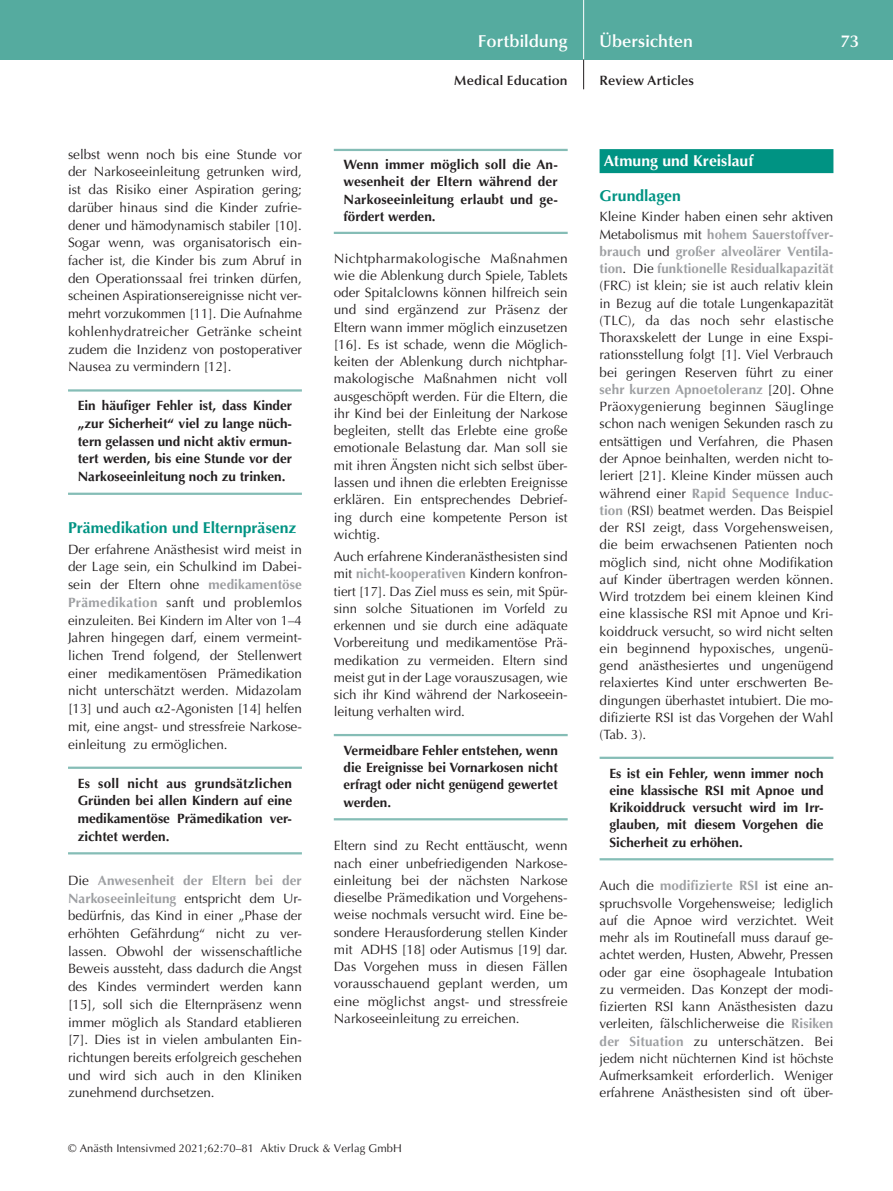
<style>
.page{position:relative;width:893px;height:1191px;background:#fff}
.page>*{position:absolute;margin:0;border:0;box-sizing:border-box;transform-origin:0 0}
.t1{font:600 17.25px "Optima";color:#fff}
.t2{font:700 15.75px "Optima";color:#009383}
.t3{font:700 15.75px "Optima";color:#fff}
.t4{font:13.5px/17.2px "Optima";color:#231f20}
.t5{font:700 13.5px/17.2px "Optima";color:#231f20;text-align:justify}
.t6{font:600 13.5px "Optima";letter-spacing:.01em;color:#231f20}
.t7{font:11.25px "Optima";letter-spacing:.005em;color:#231f20}
.s1{font-weight:700;color:#9d9fa2}
</style>
<div class="page">
<div style="left:0;top:0;width:893px;height:60px;background:#55ab9f"></div>
<hr style="left:583px;top:0;width:1px;height:60px;background:#fff">
<svg style="left:583px;top:60px;width:1px;height:29px"></svg>
<hr style="left:68px;top:389px;width:234px;height:2px;background:#85bdb6">
<hr style="left:68px;top:492px;width:234px;height:3px;background:#85bdb6">
<hr style="left:68px;top:766px;width:234px;height:3px;background:#85bdb6">
<hr style="left:68px;top:852px;width:234px;height:2px;background:#85bdb6">
<hr style="left:334px;top:149px;width:234px;height:2px;background:#85bdb6">
<hr style="left:334px;top:232px;width:234px;height:2px;background:#85bdb6">
<hr style="left:334px;top:734px;width:234px;height:2px;background:#85bdb6">
<hr style="left:334px;top:818px;width:234px;height:2px;background:#85bdb6">
<div style="left:600px;top:149px;width:233px;height:24px;background:#009383"></div>
<hr style="left:600px;top:756px;width:233px;height:3px;background:#85bdb6">
<hr style="left:600px;top:858px;width:233px;height:2px;background:#85bdb6">
<p class="t4" style="left:68px;top:145px;width:235px;line-height:17.7px">selbst wenn noch bis eine Stunde vor der Narkoseeinleitung getrunken wird, ist das Risiko einer Aspiration gering; darüber hinaus sind die Kinder zufrie&shy;dener und hämodynamisch stabiler [10].<br>Sogar wenn, was organisatorisch ein&shy;facher ist, die Kinder bis zum Abruf in den Operationssaal frei trinken dürfen, scheinen Aspirationsereignisse nicht ver-- mehrt vorzukommen [11]. Die Aufnahme kohlenhydratreicher Getränke scheint zudem die Inzidenz von postoperativer Nausea zu vermindern [12].</p>
<p class="t5" style="left:78px;top:397px;width:216px;line-height:17.7px">Ein häufiger Fehler ist, dass Kinder „zur Sicherheit“ viel zu lange nüch&shy;tern gelassen und nicht aktiv ermun&shy;tert werden, bis eine Stunde vor der Narkoseeinleitung noch zu trinken.</p>
<p class="t2" style="left:68px;top:518px;width:230px">Prämedikation und Elternpräsenz</p>
<p class="t4" style="left:68px;top:540px;width:235px;line-height:17.7px;text-align:justify">Der erfahrene Anästhesist wird meist in der Lage sein, ein Schulkind im Dabei&shy;sein der Eltern ohne <span class="s1">medikamentöse Prämedikation</span> sanft und problemlos einzuleiten. Bei Kindern im Alter von 1–4<br>Jahren hingegen darf, einem vermeint&shy;lichen Trend folgend, der Stellenwert einer medikamentösen Prämedikation nicht unterschätzt werden. Midazolam [13] und auch 2-Agonisten [14] helfen mit, eine angst- und stressfreie Narkose&shy;einleitung zu ermöglichen.</p>
<p class="t5" style="left:78px;top:774px;width:216px;line-height:17.7px">Es soll nicht aus grundsätzlichen Gründen bei allen Kindern auf eine medikamentöse Prämedikation ver&shy;zichtet werden.</p>
<p class="t4" style="left:68px;top:871px;width:235px;line-height:17.7px">Die <span class="s1">Anwesenheit der Eltern bei der Narkoseeinleitung</span> entspricht dem Ur-- bedürfnis, das Kind in einer „Phase der erhöhten Gefährdung“ nicht zu ver&shy;lassen. Obwohl der wissenschaftliche Beweis aussteht, dass dadurch die Angst des Kindes vermindert werden kann [15], soll sich die Elternpräsenz wenn immer möglich als Standard etablieren [7]. Dies ist in vielen ambulanten Ein&shy;richtungen bereits erfolgreich geschehen und wird sich auch in den Kliniken zunehmend durchsetzen.</p>
<p class="t1" style="left:478px;top:31px;width:91px">Fortbildung</p>
<p class="t1" style="left:600px;top:31px;width:95px">Übersichten</p>
<p class="t1" style="left:841px;top:31px;width:20px">73</p>
<p class="t6" style="left:454px;top:73px;width:115px">Medical Education</p>
<p class="t6" style="left:600px;top:73px;width:96px">Review Articles</p>
<p class="t5" style="left:344px;top:156px;width:216px">Wenn immer möglich soll die An&shy;wesenheit der Eltern während der Narkoseeinleitung erlaubt und ge&shy;fördert werden.</p>
<p class="t4" style="left:334px;top:250px;width:235px">Nichtpharmakologische Maßnahmen wie die Ablenkung durch Spiele, Tablets oder Spitalclowns können hilfreich sein und sind ergänzend zur Präsenz der Eltern wann immer möglich einzusetzen [16]. Es ist schade, wenn die Möglich&shy;keiten der Ablenkung durch nichtphar&shy;makologische Maßnahmen nicht voll ausgeschöpft werden. Für die Eltern, die ihr Kind bei der Einleitung der Narkose begleiten, stellt das Erlebte eine große emotionale Belastung dar. Man soll sie mit ihren Ängsten nicht sich selbst über&shy;lassen und ihnen die erlebten Ereignisse erklären. Ein entsprechendes Debrief-- ing durch eine kompetente Person ist wichtig.</p>
<p class="t4" style="left:334px;top:548px;width:235px">Auch erfahrene Kinderanästhesisten sind mit <span class="s1">nicht-kooperativen</span> Kindern konfron-- tiert [17]. Das Ziel muss es sein, mit Spür-- sinn solche Situationen im Vorfeld zu erkennen und sie durch eine adäquate Vorbereitung und medikamentöse Prä&shy;medikation zu vermeiden. Eltern sind meist gut in der Lage vorauszusagen, wie sich ihr Kind während der Narkoseein&shy;leitung verhalten wird.</p>
<p class="t5" style="left:344px;top:742px;width:216px">Vermeidbare Fehler entstehen, wenn die Ereignisse bei Vornarkosen nicht erfragt oder nicht genügend gewertet werden.</p>
<p class="t4" style="left:334px;top:837px;width:235px">Eltern sind zu Recht enttäuscht, wenn nach einer unbefriedigenden Narkose&shy;einleitung bei der nächsten Narkose dieselbe Prämedikation und Vorgehens&shy;weise nochmals versucht wird. Eine be-- sondere Herausforderung stellen Kinder mit ADHS [18] oder Autismus [19] dar.<br>Das Vorgehen muss in diesen Fällen vorausschauend geplant werden, um eine möglichst angst- und stressfreie Narkoseeinleitung zu erreichen.</p>
<p class="t3" style="left:604px;top:152px;width:151px">Atmung und Kreislauf</p>
<p class="t2" style="left:600px;top:187px;width:83px">Grundlagen</p>
<p class="t4" style="left:600px;top:208px;width:235px">Kleine Kinder haben einen sehr aktiven Metabolismus mit <span class="s1">hohem Sauerstoffver&shy;brauch</span> und <span class="s1">großer alveolärer Ventila&shy;tion</span>. Die <span class="s1">funktionelle Residualkapazität </span>(FRC) ist klein; sie ist auch relativ klein in Bezug auf die totale Lungenkapazität (TLC), da das noch sehr elastische Thoraxskelett der Lunge in eine Exspi&shy;rationsstellung folgt [1]. Viel Verbrauch bei geringen Reserven führt zu einer <span class="s1">sehr kurzen Apnoetoleranz</span> [20]. Ohne Präoxygenierung beginnen Säuglinge schon nach wenigen Sekunden rasch zu entsättigen und Verfahren, die Phasen der Apnoe beinhalten, werden nicht to&shy;leriert [21]. Kleine Kinder müssen auch während einer <span class="s1">Rapid Sequence Induc&shy;tion</span> (RSI) beatmet werden. Das Beispiel der RSI zeigt, dass Vorgehensweisen, die beim erwachsenen Patienten noch möglich sind, nicht ohne Modifikation auf Kinder übertragen werden können.<br>Wird trotzdem bei einem kleinen Kind eine klassische RSI mit Apnoe und Kri&shy;koiddruck versucht, so wird nicht selten ein beginnend hypoxisches, ungenü-- gend anästhesiertes und ungenügend relaxiertes Kind unter erschwerten Be&shy;dingungen überhastet intubiert. Die mo-- difizierte RSI ist das Vorgehen der Wahl (Tab. 3).</p>
<p class="t5" style="left:609px;top:764px;width:216px">Es ist ein Fehler, wenn immer noch eine klassische RSI mit Apnoe und Krikoiddruck versucht wird im Irr&shy;glauben, mit diesem Vorgehen die Sicherheit zu erhöhen.</p>
<p class="t4" style="left:600px;top:877px;width:235px">Auch die <span class="s1">modifizierte RSI</span> ist eine an&shy;spruchsvolle Vorgehensweise; lediglich auf die Apnoe wird verzichtet. Weit mehr als im Routinefall muss darauf ge-- achtet werden, Husten, Abwehr, Pressen oder gar eine ösophageale Intubation zu vermeiden. Das Konzept der modi&shy;fizierten RSI kann Anästhesisten dazu verleiten, fälschlicherweise die <span class="s1">Risiken der Situation</span> zu unterschätzen. Bei jedem nicht nüchternen Kind ist höchste Aufmerksamkeit erforderlich. Weniger erfahrene Anästhesisten sind oft über-</p>
<p class="t7" style="left:68px;top:1142px;width:335px">© Anästh Intensivmed 2021;62:70–81 Aktiv Druck &amp; Verlag GmbH</p>
</div>
